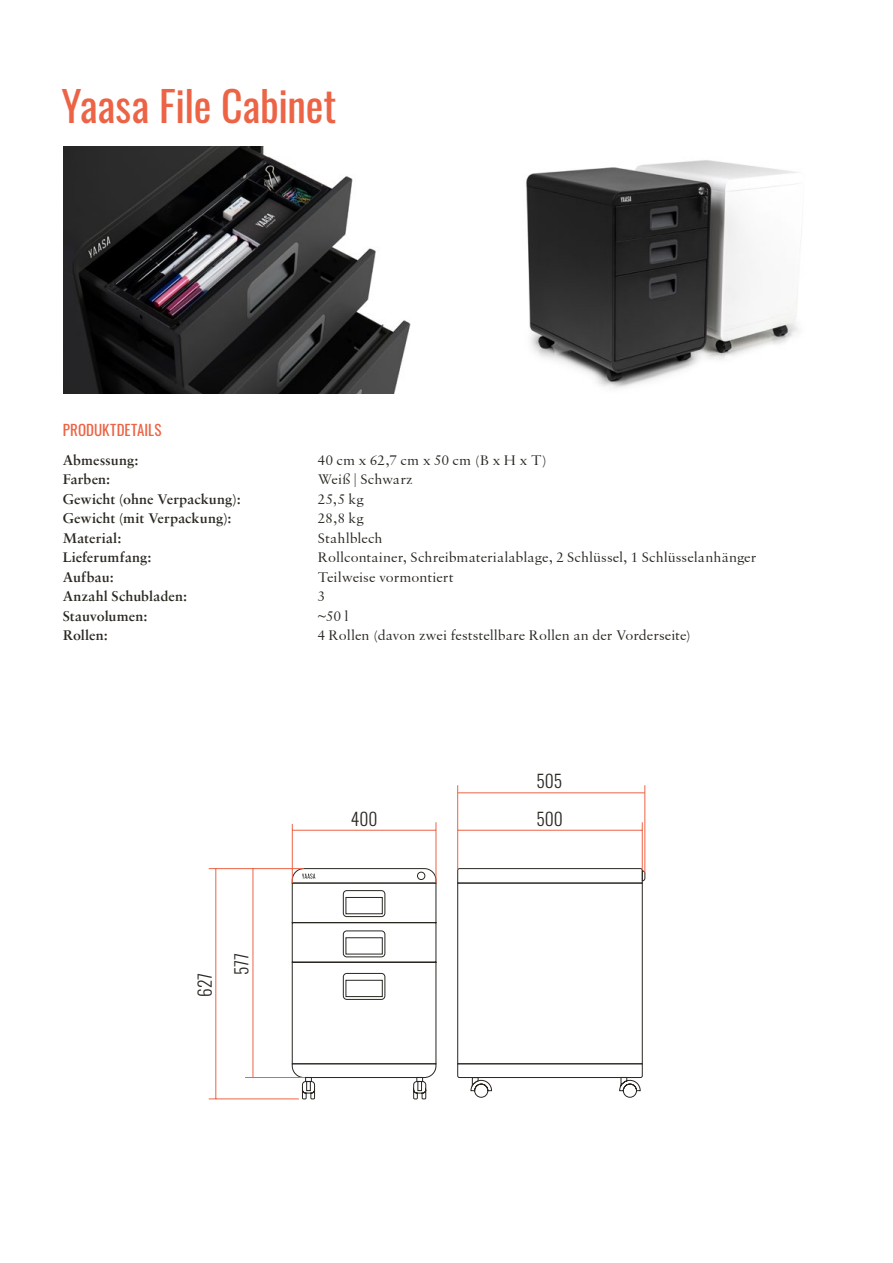
<style>
.page{position:relative;width:893px;height:1263px;background:#fff}
.page>*{position:absolute;margin:0;border:0;box-sizing:border-box;transform-origin:0 0}
.t1{font:42px "Oswald";letter-spacing:-.005em;color:#ec6445}
.t2{font:17.55px "Oswald";color:#2a2721}
.t3{font:17.4px "Oswald";color:#2a2721}
.t4{font:15px "Monotype Sabon";letter-spacing:.005em;color:#2a2721}
.t5{font:600 15px "Monotype Sabon";letter-spacing:.005em;color:#2a2721}
.t6{font:15px "Oswald";letter-spacing:.005em;color:#ec6445}
</style>
<div class="page">
<svg style="left:291px;top:870px;width:355px;height:208px"></svg>
<hr style="left:292px;top:830px;width:144px;height:1px;background:#ec6445">
<hr style="left:436px;top:822px;width:1px;height:61px;background:#ec6445">
<svg style="left:292px;top:871px;width:1px;height:12px"></svg>
<hr style="left:245px;top:1077px;width:60px;height:1px;background:#ec6445">
<hr style="left:209px;top:1098px;width:90px;height:1px;background:#ec6445">
<hr style="left:209px;top:868px;width:95px;height:1px;background:#ec6445">
<hr style="left:292px;top:824px;width:1px;height:47px;background:#ec6445">
<hr style="left:215px;top:869px;width:1px;height:230px;background:#ec6445">
<hr style="left:253px;top:869px;width:1px;height:208px;background:#ec6445">
<hr style="left:458px;top:830px;width:184px;height:1px;background:#ec6445">
<hr style="left:644px;top:785px;width:1px;height:88px;background:#ec6445">
<hr style="left:457px;top:785px;width:1px;height:85px;background:#ec6445">
<hr style="left:642px;top:822px;width:1px;height:48px;background:#ec6445">
<hr style="left:458px;top:792px;width:187px;height:1px;background:#ec6445">
<svg style="left:302px;top:1065px;width:339px;height:35px"></svg>
<img style="left:64px;top:146px;width:347px;height:247px">
<img style="left:526px;top:160px;width:273px;height:229px">
<h1 class="t1" style="left:62px;top:69px;width:276px">Yaasa File Cabinet</h1>
<p class="t6" style="left:63px;top:417px;width:100px">PRODUKTDETAILS</p>
<p class="t5" style="left:63px;top:450px;width:77px">Abmessung:</p>
<p class="t4" style="left:318px;top:450px;width:231px">40 cm x 62,7 cm x 50 cm (B x H x T)</p>
<p class="t5" style="left:63px;top:470px;width:49px">Farben:</p>
<p class="t4" style="left:318px;top:469px;width:96px">Weiß | Schwarz</p>
<p class="t5" style="left:63px;top:489px;width:180px">Gewicht (ohne Verpackung):</p>
<p class="t4" style="left:318px;top:489px;width:47px">25,5 kg</p>
<p class="t5" style="left:63px;top:509px;width:170px">Gewicht (mit Verpackung):</p>
<p class="t4" style="left:318px;top:508px;width:47px">28,8 kg</p>
<p class="t5" style="left:63px;top:528px;width:60px">Material:</p>
<p class="t4" style="left:318px;top:528px;width:66px">Stahlblech</p>
<p class="t5" style="left:63px;top:548px;width:90px">Lieferumfang:</p>
<p class="t4" style="left:318px;top:547px;width:440px">Rollcontainer, Schreibmaterialablage, 2 Schlüssel, 1 Schlüsselanhänger</p>
<p class="t5" style="left:63px;top:567px;width:53px">Aufbau:</p>
<p class="t4" style="left:318px;top:567px;width:137px">Teilweise vormontiert</p>
<p class="t5" style="left:63px;top:587px;width:126px">Anzahl Schubladen:</p>
<p class="t4" style="left:318px;top:586px;width:9px">3</p>
<p class="t5" style="left:63px;top:606px;width:86px">Stauvolumen:</p>
<p class="t4" style="left:318px;top:606px;width:32px">~50 l</p>
<p class="t5" style="left:63px;top:626px;width:47px">Rollen:</p>
<p class="t4" style="left:318px;top:625px;width:375px">4 Rollen (davon zwei feststellbare Rollen an der Vorderseite)</p>
<p class="t2" style="left:536px;top:765px;width:27px">505</p>
<p class="t3" style="left:189px;top:997px;width:26px;rotate:-90deg">627</p>
<p class="t3" style="left:226px;top:975px;width:24px;rotate:-90deg">577</p>
<p class="t2" style="left:351px;top:803px;width:28px">400</p>
<p class="t2" style="left:536px;top:803px;width:28px">500</p>
</div>
